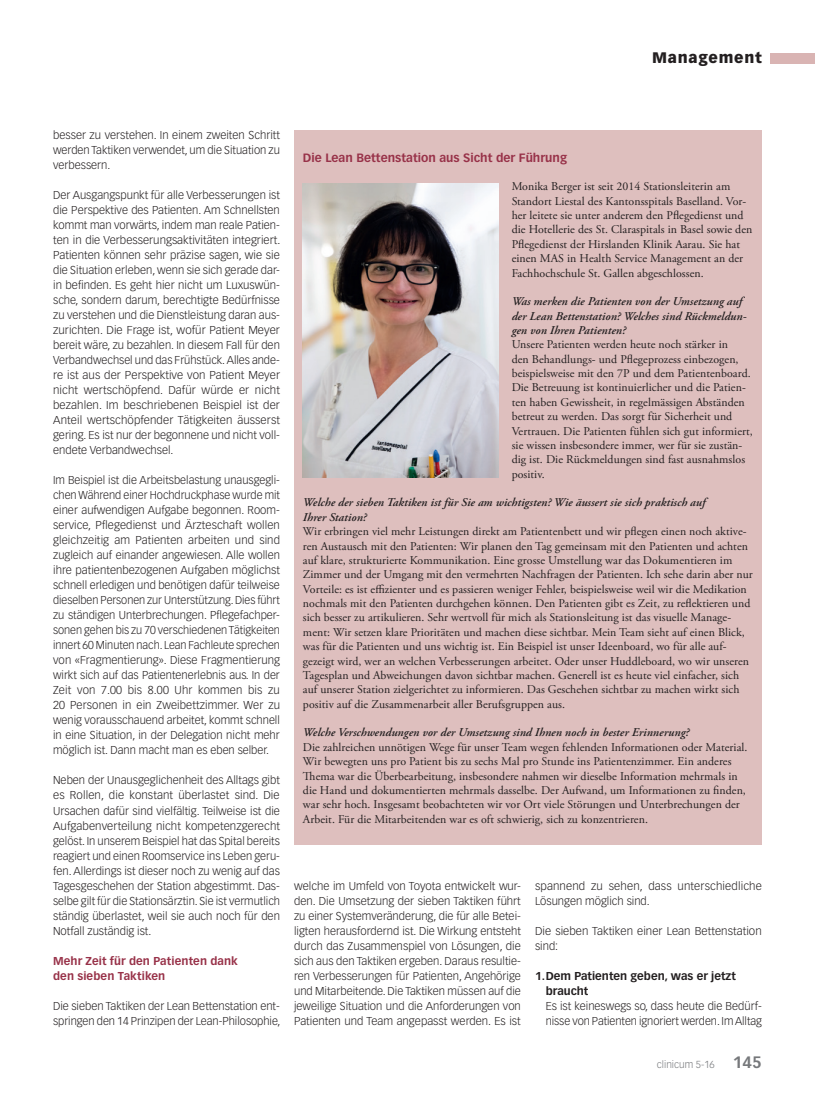
<style>
.page{position:relative;width:815px;height:1099px;background:#fff}
.page>*{position:absolute;margin:0;border:0;box-sizing:border-box;transform-origin:0 0}
.t1{font:900 15px "Vectora LT Std";letter-spacing:.05em;color:#231f20}
.t2{font:11.88px/14.4px "Adobe Garamond Pro";letter-spacing:.005em;color:#231f20}
.t3{font:italic 600 11.88px/14.4px "Adobe Garamond Pro";letter-spacing:.005em;color:#231f20}
.t4{font:700 11.88px "Vectora LT Std";color:#983249}
.t5{font:300 11.25px/15px "Vectora LT Std";color:#231f20;text-align:justify}
.t6{font:700 11.25px/15px "Vectora LT Std";letter-spacing:.005em;color:#983249}
.t7{font:700 11.25px/15px "Vectora LT Std";color:#231f20}
.t8{font:300 10px "Vectora LT Std";color:#76787b}
.s1{font-weight:700;font-size:16.25px}
</style>
<div class="page">
<div style="left:770px;top:53px;width:45px;height:10px;background:#d9b4b3"></div>
<div style="left:294px;top:130px;width:468px;height:714px;background:#debfbe"></div>
<img style="left:303px;top:183px;width:195px;height:295px">
<h1 class="t1" style="left:652px;top:49px;width:111px">Management</h1>
<p class="t5" style="left:53px;top:128px;width:228px">besser zu verstehen. In einem zweiten Schritt werden Taktiken verwendet, um die Situation zu verbessern.</p>
<p class="t5" style="left:53px;top:188px;width:229px">Der Ausgangspunkt für alle Verbesserungen ist die Perspektive des Patienten. Am Schnellsten kommt man vorwärts, indem man reale Patien&shy;ten in die Verbesserungsaktivitäten integriert.<br>Patienten können sehr präzise sagen, wie sie die Situation erleben, wenn sie sich gerade dar&shy;in befinden. Es geht hier nicht um Luxuswün&shy;sche, sondern darum, berechtigte Bedürfnisse zu verstehen und die Dienstleistung daran aus&shy;zurichten. Die Frage ist, wofür Patient Meyer bereit wäre, zu bezahlen. In diesem Fall für den Verbandwechsel und das Frühstück. Alles ande&shy;re ist aus der Perspektive von Patient Meyer nicht wertschöpfend. Dafür würde er nicht bezahlen. Im beschriebenen Beispiel ist der Anteil wertschöpfender Tätigkeiten äusserst gering. Es ist nur der begonnene und nicht voll&shy;endete Verbandwechsel.</p>
<p class="t5" style="left:53px;top:473px;width:228px">Im Beispiel ist die Arbeitsbelastung unausgegli&shy;chen Während einer Hochdruckphase wurde mit einer aufwendigen Aufgabe begonnen. Room&shy;service, Pflegedienst und Ärzteschaft wollen gleichzeitig am Patienten arbeiten und sind zugleich auf einander angewiesen. Alle wollen ihre patientenbezogenen Aufgaben möglichst schnell erledigen und benötigen dafür teilweise dieselben Personen zur Unterstützung. Dies führt zu ständigen Unterbrechungen. Pflegefachper&shy;sonen gehen bis zu 70 verschiedenen Tätigkeiten innert 60 Minuten nach. Lean Fachleute sprechen von «Fragmentierung». Diese Fragmentierung wirkt sich auf das Patientenerlebnis aus. In der Zeit von 7.00 bis 8.00 Uhr kommen bis zu 20 Personen in ein Zweibettzimmer. Wer zu wenig vorausschauend arbeitet, kommt schnell in eine Situation, in der Delegation nicht mehr möglich ist. Dann macht man es eben selber.</p>
<p class="t5" style="left:53px;top:773px;width:228px">Neben der Unausgeglichenheit des Alltags gibt es Rollen, die konstant überlastet sind. Die Ursachen dafür sind vielfältig. Teilweise ist die Aufgabenverteilung nicht kompetenzgerecht gelöst. In unserem Beispiel hat das Spital bereits reagiert und einen Roomservice ins Leben geru&shy;fen. Allerdings ist dieser noch zu wenig auf das Tagesgeschehen der Station abgestimmt. Das&shy;selbe gilt für die Stationsärztin. Sie ist vermutlich ständig überlastet, weil sie auch noch für den Notfall zuständig ist.</p>
<p class="t6" style="left:53px;top:953px;width:186px">Mehr Zeit für den Patienten dank den sieben Taktiken</p>
<p class="t5" style="left:53px;top:998px;width:229px">Die sieben Taktiken der Lean Bettenstation ent&shy;springen den 14 Prinzipen der Lean-Philosophie,</p>
<p class="t4" style="left:303px;top:150px;width:266px">Die Lean Bettenstation aus Sicht der Führung</p>
<p class="t2" style="left:512px;top:180px;width:242px">Monika Berger ist seit 2014 Stationsleiterin am Standort Liestal des Kantonsspitals Baselland. Vor&shy;her leitete sie unter anderem den Pflegedienst und die Hotellerie des St. Claraspitals in Basel sowie den Pflegedienst der Hirslanden Klinik Aarau. Sie hat einen MAS in Health Service Management an der Fachhochschule St. Gallen abgeschlossen.</p>
<p class="t3" style="left:512px;top:295px;width:236px">Was merken die Patienten von der Umsetzung auf der Lean Bettenstation? Welches sind Rückmeldun&shy;gen von Ihren Patienten?</p>
<p class="t2" style="left:512px;top:338px;width:243px">Unsere Patienten werden heute noch stärker in<br>den Behandlungs- und Pflegeprozess einbezogen, beispielsweise mit den 7P und dem Patientenboard.<br>Die Betreuung ist kontinuierlicher und die Patien&shy;ten haben Gewissheit, in regelmässigen Abständen betreut zu werden. Das sorgt für Sicherheit und Vertrauen. Die Patienten fühlen sich gut informiert, sie wissen insbesondere immer, wer für sie zustän&shy;dig ist. Die Rückmeldungen sind fast ausnahmslos positiv.</p>
<p class="t3" style="left:303px;top:496px;width:404px">Welche der sieben Taktiken ist für Sie am wichtigsten? Wie äussert sie sich praktisch auf<br>Ihrer Station?</p>
<p class="t2" style="left:303px;top:524px;width:451px">Wir erbringen viel mehr Leistungen direkt am Patientenbett und wir pflegen einen noch aktive&shy;ren Austausch mit den Patienten: Wir planen den Tag gemeinsam mit den Patienten und achten auf klare, strukturierte Kommunikation. Eine grosse Umstellung war das Dokumentieren im Zimmer und der Umgang mit den vermehrten Nachfragen der Patienten. Ich sehe darin aber nur Vorteile: es ist effizienter und es passieren weniger Fehler, beispielsweise weil wir die Medikation nochmals mit den Patienten durchgehen können. Den Patienten gibt es Zeit, zu reflektieren und sich besser zu artikulieren. Sehr wertvoll für mich als Stationsleitung ist das visuelle Manage&shy;ment: Wir setzen klare Prioritäten und machen diese sichtbar. Mein Team sieht auf einen Blick, was für die Patienten und uns wichtig ist. Ein Beispiel ist unser Ideenboard, wo für alle auf&shy;gezeigt wird, wer an welchen Verbesserungen arbeitet. Oder unser Huddleboard, wo wir unseren Tagesplan und Abweichungen davon sichtbar machen. Generell ist es heute viel einfacher, sich auf unserer Station zielgerichtet zu informieren. Das Geschehen sichtbar zu machen wirkt sich positiv auf die Zusammenarbeit aller Berufsgruppen aus.</p>
<p class="t3" style="left:303px;top:726px;width:388px">Welche Verschwendungen vor der Umsetzung sind Ihnen noch in bester Erinnerung?</p>
<p class="t2" style="left:303px;top:740px;width:446px">Die zahlreichen unnötigen Wege für unser Team wegen fehlenden Informationen oder Material.<br>Wir bewegten uns pro Patient bis zu sechs Mal pro Stunde ins Patientenzimmer. Ein anderes Thema war die Überbearbeitung, insbesondere nahmen wir dieselbe Information mehrmals in die Hand und dokumentierten mehrmals dasselbe. Der Aufwand, um Informationen zu finden, war sehr hoch. Insgesamt beobachteten wir vor Ort viele Störungen und Unterbrechungen der Arbeit. Für die Mitarbeitenden war es oft schwierig, sich zu konzentrieren.</p>
<p class="t5" style="left:294px;top:878px;width:228px">welche im Umfeld von Toyota entwickelt wur&shy;den. Die Umsetzung der sieben Taktiken führt zu einer Systemveränderung, die für alle Betei&shy;ligten herausfordernd ist. Die Wirkung entsteht durch das Zusammenspiel von Lösungen, die sich aus den Taktiken ergeben. Daraus resultie&shy;ren Verbesserungen für Patienten, Angehörige und Mitarbeitende. Die Taktiken müssen auf die jeweilige Situation und die Anforderungen von Patienten und Team angepasst werden. Es ist</p>
<p class="t5" style="left:535px;top:878px;width:228px">spannend zu sehen, dass unterschiedliche<br>Lösungen möglich sind.</p>
<p class="t5" style="left:535px;top:923px;width:228px">Die sieben Taktiken einer Lean Bettenstation sind:</p>
<p class="t7" style="left:546px;top:968px;width:192px;text-indent:-11px">1.Dem Patienten geben, was er jetzt braucht</p>
<p class="t5" style="left:546px;top:998px;width:218px">Es ist keineswegs so, dass heute die Bedürf&shy;nisse von Patienten ignoriert werden. Im Alltag</p>
<p class="t8" style="left:657px;top:1058px;width:106px">clinicum 5-16 <span class="s1">145</span></p>
</div>
